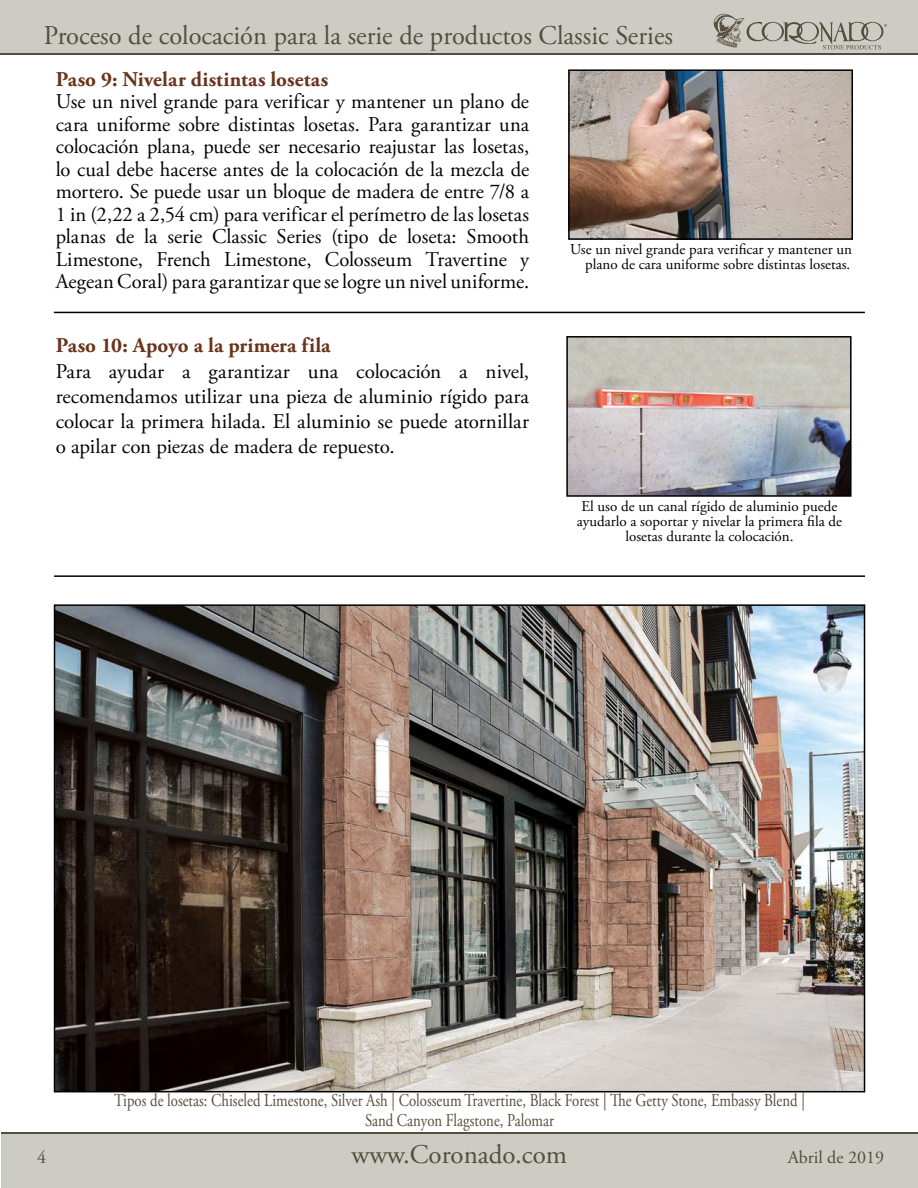
<style>
.page{position:relative;width:918px;height:1188px;background:#fff}
.page>*{position:absolute;margin:0;border:0;box-sizing:border-box;transform-origin:0 0}
.t1{font:27px "Adobe Garamond Pro";color:#574d3c}
.t2{font:21px/22.5px "Adobe Garamond Pro";color:#030304;text-align:justify}
.t3{font:700 21px "Adobe Garamond Pro";letter-spacing:.005em;color:#6a341c}
.t4{font:18px/19.5px "Adobe Garamond Pro";color:#574d3c;text-align:center;scale:.82 1}
.t5{font:18px "Adobe Garamond Pro";color:#574d3c}
.t6{font:15px/15px "Adobe Garamond Pro";color:#000;text-align:right}
</style>
<div class="page">
<div style="left:0;top:0;width:918px;height:54px;background:#cccbc4"></div>
<div style="left:1px;top:1134px;width:917px;height:54px;background:#cccbc4"></div>
<hr style="left:0;top:53px;width:918px;height:2px;background:#574d3c">
<hr style="left:1px;top:1132px;width:917px;height:2px;background:#574d3c">
<svg style="left:714px;top:14px;width:173px;height:36px"></svg>
<hr style="left:54px;top:312px;width:811px;height:1px;background:#030304">
<img style="left:571px;top:72px;width:279px;height:165px">
<div style="left:568px;top:69px;width:285px;height:171px;border:2px solid #000"></div>
<img style="left:569px;top:339px;width:280px;height:155px">
<div style="left:566px;top:336px;width:286px;height:161px;border:2px solid #000"></div>
<hr style="left:54px;top:575px;width:811px;height:2px;background:#030304">
<img style="left:57px;top:607px;width:805px;height:482px">
<p class="t1" style="left:44px;top:19px;width:631px">Proceso de colocación para la serie de productos Classic Series</p>
<p class="t3" style="left:56px;top:67px;width:274px">Paso 9: Nivelar distintas losetas</p>
<p class="t2" style="left:56px;top:91px;width:475px">Use un nivel grande para verificar y mantener un plano de cara uniforme sobre distintas losetas. Para garantizar una colocación plana, puede ser necesario reajustar las losetas, lo cual debe hacerse antes de la colocación de la mezcla de mortero. Se puede usar un bloque de madera de entre 7/8 a 1 in (2,22 a 2,54 cm) para verificar el perímetro de las losetas planas de la serie Classic Series (tipo de loseta: Smooth Limestone, French Limestone, Colosseum Travertine y Aegean Coral) para garantizar que se logre un nivel uniforme.</p>
<p class="t3" style="left:56px;top:333px;width:276px">Paso 10: Apoyo a la primera fila</p>
<p class="t2" style="left:56px;top:359px;width:475px;line-height:25.2px">Para ayudar a garantizar una colocación a nivel, recomendamos utilizar una pieza de aluminio rígido para colocar la primera hilada. El aluminio se puede atornillar o apilar con piezas de madera de repuesto.</p>
<p class="t6" style="left:570px;top:242px;width:283px">Use un nivel grande para verificar y mantener un plano de cara uniforme sobre distintas losetas.</p>
<p class="t6" style="left:577px;top:499px;width:267px;text-align:center">El uso de un canal rígido de aluminio puede ayudarlo a soportar y nivelar la primera fila de losetas durante la colocación.</p>
<p class="t4" style="left:114px;top:1091px;width:844px">Tipos de losetas: Chiseled Limestone, Silver Ash | Colosseum Travertine, Black Forest | The Getty Stone, Embassy Blend |<br>Sand Canyon Flagstone, Palomar</p>
<p class="t1" style="left:352px;top:1138px;width:217px">www.Coronado.com</p>
<p class="t5" style="left:37px;top:1146px;width:10px">4</p>
<p class="t5" style="left:788px;top:1146px;width:98px">Abril de 2019</p>
</div>
